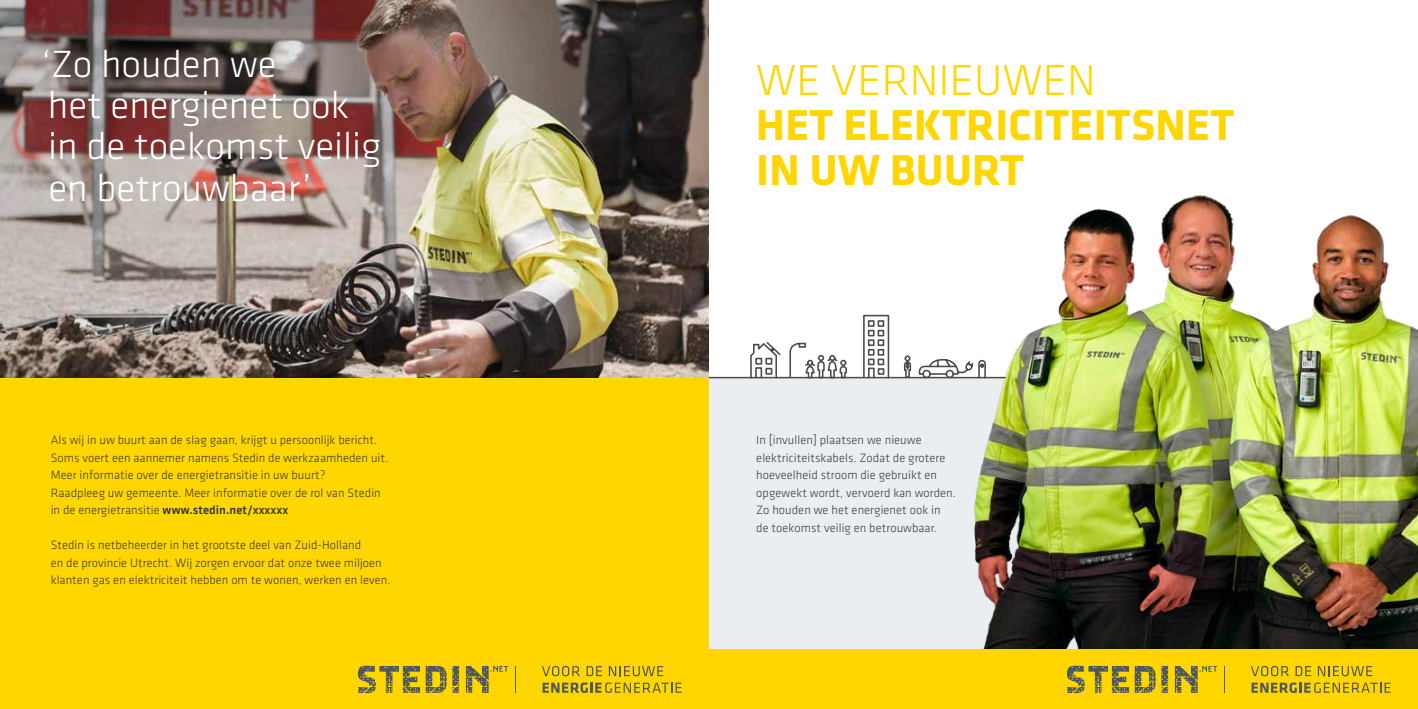
<style>
.page{position:relative;width:1418px;height:709px;background:#fff}
.page>*{position:absolute;margin:0;border:0;box-sizing:border-box;transform-origin:0 0}
.t1{font:700 44.88px/44.9px "Klavika";letter-spacing:.005em;color:#ffd600}
.t2{font:300 44.88px "Klavika";letter-spacing:.005em;color:#ffd600}
.t3{font:300 39.38px/41.2px "Klavika";color:#fff}
.t4{font:300 12.5px/17.5px "Klavika";letter-spacing:.005em;color:#3c3c3b}
.s1{font-weight:500}
</style>
<div class="page">
<img style="left:0;top:0;width:709px;height:378px">
<div style="left:709px;top:378px;width:708px;height:331px;background:#ebeef0"></div>
<div style="left:0;top:378px;width:709px;height:331px;background:#ffd600"></div>
<svg style="left:749px;top:314px;width:208px;height:65px"></svg>
<hr style="left:709px;top:377px;width:511px;height:1px;background:#4b4b4b">
<img style="left:957px;top:195px;width:460px;height:455px">
<div style="left:709px;top:650px;width:708px;height:59px;background:#ffd600"></div>
<svg style="left:1161px;top:666px;width:7px;height:27px"></svg>
<svg style="left:1067px;top:665px;width:88px;height:28px"></svg>
<svg style="left:1174px;top:666px;width:42px;height:27px"></svg>
<svg style="left:1251px;top:666px;width:37px;height:10px"></svg>
<svg style="left:1295px;top:666px;width:16px;height:10px"></svg>
<svg style="left:1317px;top:666px;width:55px;height:10px"></svg>
<svg style="left:1251px;top:682px;width:139px;height:11px"></svg>
<svg style="left:426px;top:666px;width:33px;height:27px"></svg>
<svg style="left:358px;top:665px;width:62px;height:28px"></svg>
<svg style="left:466px;top:666px;width:42px;height:27px"></svg>
<svg style="left:542px;top:666px;width:38px;height:10px"></svg>
<svg style="left:586px;top:666px;width:16px;height:10px"></svg>
<svg style="left:609px;top:666px;width:54px;height:10px"></svg>
<svg style="left:542px;top:682px;width:139px;height:11px"></svg>
<svg style="left:515px;top:666px;width:1px;height:27px"></svg>
<h2 class="t3" style="left:41px;top:44px;width:341px">‘Zo houden we<br>het energienet ook in de toekomst veilig en betrouwbaar’</h2>
<p class="t4" style="left:51px;top:431px;width:339px">Als wij in uw buurt aan de slag gaan, krijgt u persoonlijk bericht.<br>Soms voert een aannemer namens Stedin de werkzaamheden uit.<br>Meer informatie over de energietransitie in uw buurt?<br>Raadpleeg uw gemeente. Meer informatie over de rol van Stedin in de energietransitie <span class="s1">www.stedin.net/xxxxxx</span></p>
<p class="t4" style="left:51px;top:536px;width:341px">Stedin is netbeheerder in het grootste deel van Zuid-Holland<br>en de provincie Utrecht. Wij zorgen ervoor dat onze twee miljoen klanten gas en elektriciteit hebben om te wonen, werken en leven.</p>
<h1 class="t2" style="left:756px;top:56px;width:341px">WE VERNIEUWEN</h1>
<h1 class="t1" style="left:756px;top:104px;width:479px">HET ELEKTRICITEITSNET<br>IN UW BUURT</h1>
<p class="t4" style="left:756px;top:431px;width:201px">In [invullen] plaatsen we nieuwe elektriciteitskabels. Zodat de grotere hoeveelheid stroom die gebruikt en opgewekt wordt, vervoerd kan worden.<br>Zo houden we het energienet ook in de toekomst veilig en betrouwbaar.</p>
</div>
